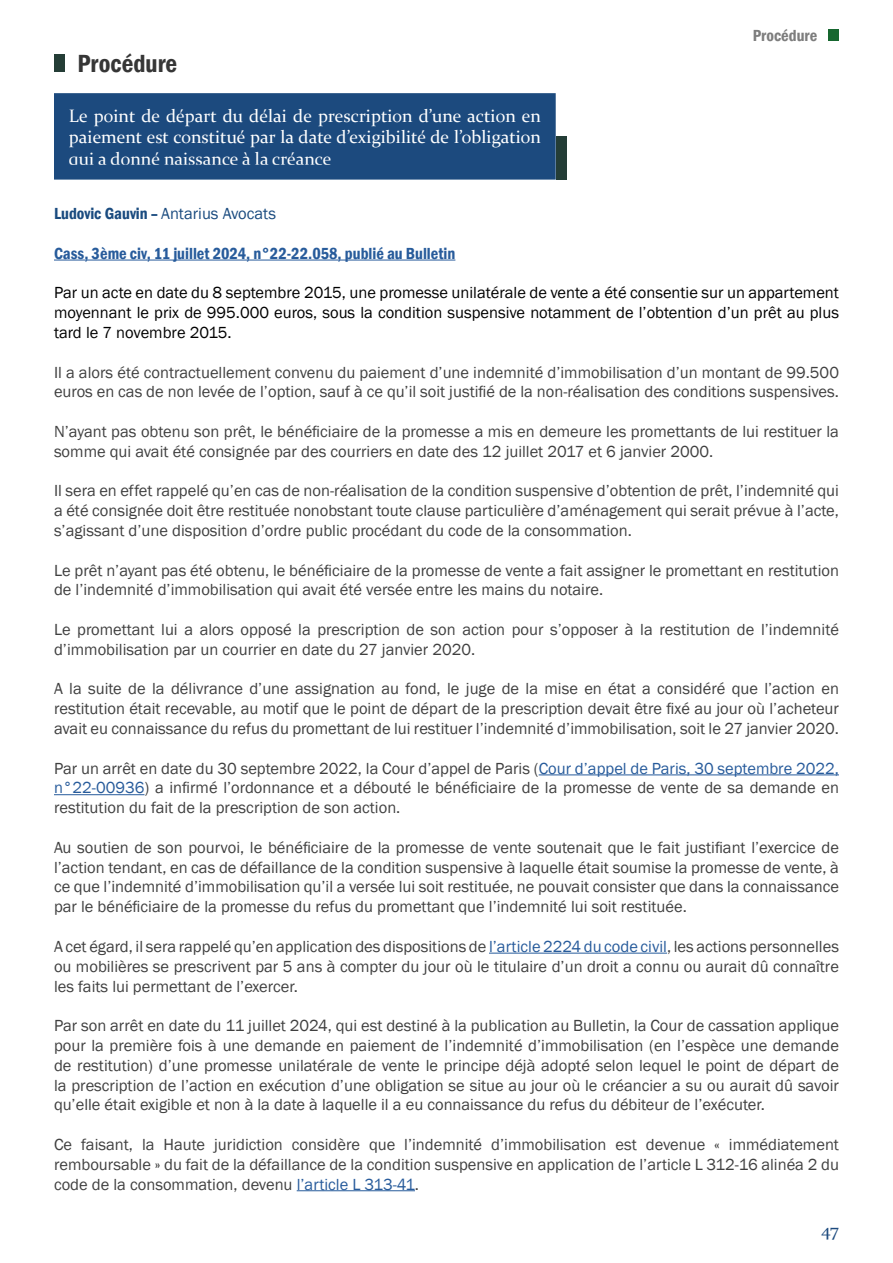
<style>
.page{position:relative;width:893px;height:1263px;background:#fff}
.page>*{position:absolute;margin:0;border:0;box-sizing:border-box;transform-origin:0 0}
.t1{font:600 condensed 25.5px "Franklin Gothic";color:#363636}
.t2{font:18px/21.6px "Constantia";color:#fff;text-align:justify}
.t3{font:18px "Constantia";color:#1c4a7e}
.t4{font:16.5px/19.8px "Franklin Gothic";color:#404040;text-align:justify}
.t5{font:16.5px/19.8px "Franklin Gothic";color:#000;text-align:justify}
.t6{font:600 condensed 16.5px "Franklin Gothic";color:#275b9b}
.t7{font:16.5px "Franklin Gothic";color:#1a4b7f}
.t8{font:600 condensed 16.5px "Franklin Gothic";color:#7d7d7d}
.s1{font-weight:600;font-stretch:condensed}
.s2{color:#275b9b}
</style>
<div class="page">
<div style="left:828px;top:29px;width:11px;height:12px;background:#16672f"></div>
<hr style="left:54px;top:260px;width:401px;height:1px;background:#275b9b">
<hr style="left:539px;top:774px;width:300px;height:1px;background:#275b9b">
<hr style="left:54px;top:794px;width:90px;height:1px;background:#275b9b">
<hr style="left:489px;top:953px;width:178px;height:1px;background:#275b9b">
<hr style="left:297px;top:1190px;width:118px;height:1px;background:#275b9b">
<div style="left:54px;top:54px;width:11px;height:18px;background:#243d36"></div>
<div style="left:54px;top:93px;width:509px;height:87px;background:#1c4a7e"></div>
<div style="left:556px;top:137px;width:11px;height:43px;background:#243d36"></div>
<h1 class="t1" style="left:78px;top:46px;width:101px">Procédure</h1>
<p class="t8" style="left:753px;top:24px;width:66px">Procédure</p>
<p class="t2" style="left:69px;top:104px;width:474px">Le point de départ du délai de prescription d’une action en paiement est constitué par la date d’exigibilité de l’obligation qui a donné naissance à la créance</p>
<p class="t7" style="left:54px;top:203px;width:224px"><span class="s1">Ludovic Gauvin –</span> Antarius Avocats</p>
<p class="t6" style="left:54px;top:242px;width:403px">Cass, 3ème civ, 11 juillet 2024, n°22-22.058, publié au Bulletin</p>
<p class="t5" style="left:54px;top:283px;width:786px">Par un acte en date du 8 septembre 2015, une promesse unilatérale de vente a été consentie sur un appartement moyennant le prix de 995.000 euros, sous la condition suspensive notamment de l’obtention d’un prêt au plus tard le 7 novembre 2015.</p>
<p class="t4" style="left:54px;top:363px;width:786px">Il a alors été contractuellement convenu du paiement d’une indemnité d’immobilisation d’un montant de 99.500 euros en cas de non levée de l’option, sauf à ce qu’il soit justifié de la non-réalisation des conditions suspensives.</p>
<p class="t4" style="left:54px;top:422px;width:786px">N’ayant pas obtenu son prêt, le bénéficiaire de la promesse a mis en demeure les promettants de lui restituer la somme qui avait été consignée par des courriers en date des 12 juillet 2017 et 6 janvier 2000.</p>
<p class="t4" style="left:54px;top:481px;width:786px">Il sera en effet rappelé qu’en cas de non-réalisation de la condition suspensive d’obtention de prêt, l’indemnité qui a été consignée doit être restituée nonobstant toute clause particulière d’aménagement qui serait prévue à l’acte, s’agissant d’une disposition d’ordre public procédant du code de la consommation.</p>
<p class="t4" style="left:54px;top:561px;width:786px">Le prêt n’ayant pas été obtenu, le bénéficiaire de la promesse de vente a fait assigner le promettant en restitution de l’indemnité d’immobilisation qui avait été versée entre les mains du notaire.</p>
<p class="t4" style="left:54px;top:620px;width:786px">Le promettant lui a alors opposé la prescription de son action pour s’opposer à la restitution de l’indemnité d’immobilisation par un courrier en date du 27 janvier 2020.</p>
<p class="t4" style="left:54px;top:679px;width:786px">A la suite de la délivrance d’une assignation au fond, le juge de la mise en état a considéré que l’action en restitution était recevable, au motif que le point de départ de la prescription devait être fixé au jour où l’acheteur avait eu connaissance du refus du promettant de lui restituer l’indemnité d’immobilisation, soit le 27 janvier 2020.</p>
<p class="t4" style="left:54px;top:759px;width:786px">Par un arrêt en date du 30 septembre 2022, la Cour d’appel de Paris (<span class="s2">Cour d’appel de Paris, 30 septembre 2022, n°22-00936</span>) a infirmé l’ordonnance et a débouté le bénéficiaire de la promesse de vente de sa demande en restitution du fait de la prescription de son action.</p>
<p class="t4" style="left:54px;top:838px;width:786px">Au soutien de son pourvoi, le bénéficiaire de la promesse de vente soutenait que le fait justifiant l’exercice de l’action tendant, en cas de défaillance de la condition suspensive à laquelle était soumise la promesse de vente, à ce que l’indemnité d’immobilisation qu’il a versée lui soit restituée, ne pouvait consister que dans la connaissance par le bénéficiaire de la promesse du refus du promettant que l’indemnité lui soit restituée.</p>
<p class="t4" style="left:54px;top:937px;width:786px">A cet égard, il sera rappelé qu’en application des dispositions de <span class="s2">l’article 2224 du code civil</span>, les actions personnelles ou mobilières se prescrivent par 5 ans à compter du jour où le titulaire d’un droit a connu ou aurait dû connaître les faits lui permettant de l’exercer.</p>
<p class="t4" style="left:54px;top:1016px;width:786px">Par son arrêt en date du 11 juillet 2024, qui est destiné à la publication au Bulletin, la Cour de cassation applique pour la première fois à une demande en paiement de l’indemnité d’immobilisation (en l’espèce une demande de restitution) d’une promesse unilatérale de vente le principe déjà adopté selon lequel le point de départ de la prescription de l’action en exécution d’une obligation se situe au jour où le créancier a su ou aurait dû savoir qu’elle était exigible et non à la date à laquelle il a eu connaissance du refus du débiteur de l’exécuter.</p>
<p class="t4" style="left:54px;top:1135px;width:786px">Ce faisant, la Haute juridiction considère que l’indemnité d’immobilisation est devenue « immédiatement remboursable » du fait de la défaillance de la condition suspensive en application de l’article L 312-16 alinéa 2 du code de la consommation, devenu <span class="s2">l’article L 313-41</span>.</p>
<p class="t3" style="left:821px;top:1217px;width:19px">47</p>
</div>
